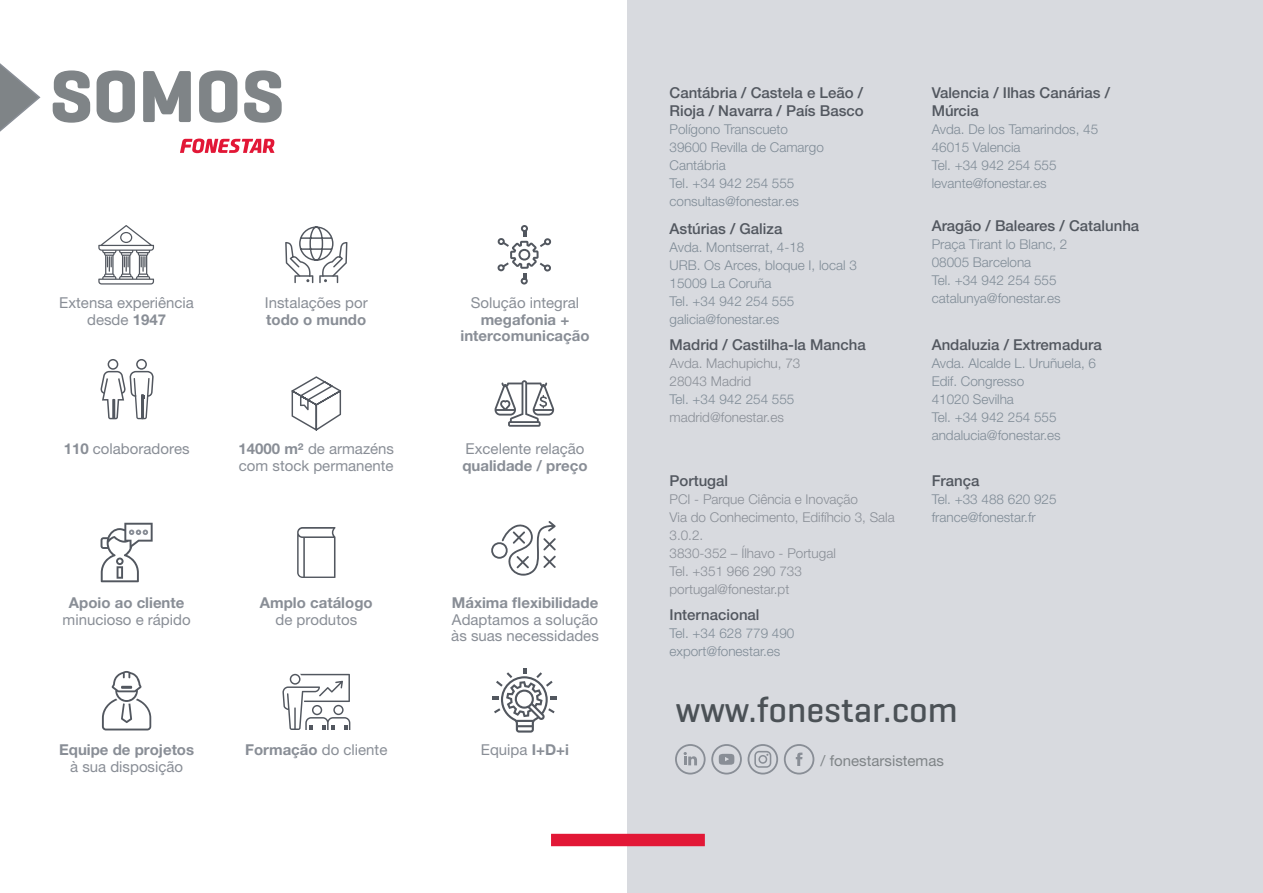
<style>
.page{position:relative;width:1263px;height:893px;background:#fff}
.page>*{position:absolute;margin:0;border:0;box-sizing:border-box;transform-origin:0 0}
.t1{font:700 75px "Geogrotesque";color:#7f8487}
.t2{font:500 36px "Geogrotesque";color:#4b5156}
.t3{font:15px/16.5px "Helvetica Neue LT Pro";color:#898e96}
.t4{font:500 15px/18px "Helvetica Neue LT Pro";color:#52575f}
.t5{font:700 15px/16.5px "Helvetica Neue LT Pro";color:#898e96;text-align:center}
.t6{font:15px "Helvetica Neue LT Pro";color:#7f8487}
.t7{font:300 13.5px/18px "Helvetica Neue LT Pro";color:#7f8b96}
.t8{font:300 13.5px/18px "Helvetica Neue LT Pro";color:#898e96}
.t9{font:700 9.75px "Helvetica Neue LT Pro";color:#898e96}
.s1{font-weight:700}
</style>
<div class="page">
<svg style="left:297px;top:527px;width:38px;height:51px"></svg>
<svg style="left:292px;top:376px;width:49px;height:55px"></svg>
<svg style="left:285px;top:226px;width:62px;height:57px"></svg>
<svg style="left:101px;top:523px;width:52px;height:59px"></svg>
<svg style="left:497px;top:225px;width:54px;height:60px"></svg>
<svg style="left:494px;top:380px;width:60px;height:47px"></svg>
<svg style="left:102px;top:671px;width:49px;height:59px"></svg>
<svg style="left:100px;top:359px;width:54px;height:60px"></svg>
<svg style="left:282px;top:674px;width:68px;height:56px"></svg>
<svg style="left:491px;top:521px;width:65px;height:55px"></svg>
<svg style="left:0;top:63px;width:41px;height:69px"></svg>
<svg style="left:180px;top:139px;width:94px;height:14px"></svg>
<svg style="left:492px;top:669px;width:64px;height:64px"></svg>
<svg style="left:98px;top:225px;width:56px;height:60px"></svg>
<div style="left:627px;top:0;width:636px;height:893px;background:#d8dadf"></div>
<svg style="left:784px;top:744px;width:30px;height:30px"></svg>
<svg style="left:675px;top:744px;width:103px;height:30px"></svg>
<div style="left:551px;top:834px;width:154px;height:12px;background:#e21736"></div>
<h1 class="t1" style="left:50px;top:50px;width:236px">SOMOS</h1>
<p class="t3" style="left:59px;top:295px;width:136px;text-align:center">Extensa experiência desde <span class="s1">1947</span></p>
<p class="t3" style="left:265px;top:295px;width:104px">Instalações por</p>
<p class="t5" style="left:266px;top:311px;width:101px">todo o mundo</p>
<p class="t3" style="left:471px;top:295px;width:110px">Solução integral</p>
<p class="t5" style="left:460px;top:311px;width:131px">megafonia + intercomunicação</p>
<p class="t3" style="left:64px;top:440px;width:127px"><span class="s1">110</span> colaboradores</p>
<p class="t3" style="left:238px;top:440px;width:157px"><span class="s1">14000 m²</span> de armazéns com stock permanente</p>
<p class="t3" style="left:466px;top:440px;width:120px">Excelente relação</p>
<p class="t5" style="left:462px;top:457px;width:127px">qualidade / preço</p>
<p class="t5" style="left:69px;top:594px;width:117px">Apoio ao cliente</p>
<p class="t3" style="left:63px;top:611px;width:130px">minucioso e rápido</p>
<p class="t5" style="left:59px;top:741px;width:136px">Equipe de projetos</p>
<p class="t3" style="left:70px;top:758px;width:115px">à sua disposição</p>
<p class="t5" style="left:260px;top:594px;width:114px">Amplo catálogo</p>
<p class="t3" style="left:275px;top:611px;width:83px">de produtos</p>
<p class="t5" style="left:452px;top:594px;width:148px">Máxima flexibilidade</p>
<p class="t3" style="left:451px;top:611px;width:149px">Adaptamos a solução às suas necessidades</p>
<p class="t9" style="left:557px;top:632px;width:35px">DANTE</p>
<p class="t3" style="left:245px;top:741px;width:144px"><span class="s1">Formação</span> do cliente</p>
<p class="t3" style="left:481px;top:741px;width:90px">Equipa <span class="s1">I+D+i</span></p>
<p class="t4" style="left:669px;top:83px;width:196px">Cantábria / Castela e Leão /<br>Rioja / Navarra / País Basco</p>
<p class="t7" style="left:669px;top:120px;width:156px">Polígono Transcueto<br>39600 Revilla de Camargo<br>Cantábria<br>Tel. +34 942 254 555 consultas@fonestar.es</p>
<p class="t4" style="left:669px;top:219px;width:114px">Astúrias / Galiza</p>
<p class="t7" style="left:669px;top:238px;width:189px">Avda. Montserrat, 4-18<br>URB. Os Arces, bloque I, local 3<br>15009 La Coruña<br>Tel. +34 942 254 555 galicia@fonestar.es</p>
<p class="t4" style="left:669px;top:335px;width:198px">Madrid / Castilha-la Mancha</p>
<p class="t8" style="left:669px;top:354px;width:132px">Avda. Machupichu, 73<br>28043 Madrid</p>
<p class="t7" style="left:669px;top:390px;width:126px">Tel. +34 942 254 555</p>
<p class="t8" style="left:669px;top:408px;width:116px">madrid@fonestar.es</p>
<p class="t4" style="left:669px;top:472px;width:60px">Portugal</p>
<p class="t8" style="left:669px;top:490px;width:227px">PCI - Parque Ciência e Inovação<br>Via do Conhecimento, Edifíhcio 3, Sala<br>3.0.2.<br>3830-352 – Ílhavo - Portugal<br>Tel. +351 966 290 733 portugal@fonestar.pt</p>
<p class="t4" style="left:669px;top:605px;width:92px">Internacional</p>
<p class="t7" style="left:669px;top:624px;width:126px">Tel. +34 628 779 490 export@fonestar.es</p>
<p class="t4" style="left:932px;top:83px;width:180px">Valencia / Ilhas Canárias /<br>Múrcia</p>
<p class="t7" style="left:932px;top:120px;width:168px">Avda. De los Tamarindos, 45<br>46015 Valencia<br>Tel. +34 942 254 555 levante@fonestar.es</p>
<p class="t4" style="left:932px;top:216px;width:209px">Aragão / Baleares / Catalunha</p>
<p class="t7" style="left:932px;top:235px;width:137px">Praça Tirant lo Blanc, 2<br>08005 Barcelona<br>Tel. +34 942 254 555 catalunya@fonestar.es</p>
<p class="t4" style="left:932px;top:335px;width:172px">Andaluzia / Extremadura</p>
<p class="t7" style="left:932px;top:354px;width:166px">Avda. Alcalde L. Uruñuela, 6<br>Edif. Congresso<br>41020 Sevilha<br>Tel. +34 942 254 555 andalucia@fonestar.es</p>
<p class="t4" style="left:932px;top:472px;width:49px">França</p>
<p class="t7" style="left:932px;top:490px;width:126px">Tel. +33 488 620 925 france@fonestar.fr</p>
<h2 class="t2" style="left:676px;top:687px;width:283px">www.fonestar.com</h2>
<p class="t6" style="left:821px;top:751px;width:125px">/ fonestarsistemas</p>
</div>
